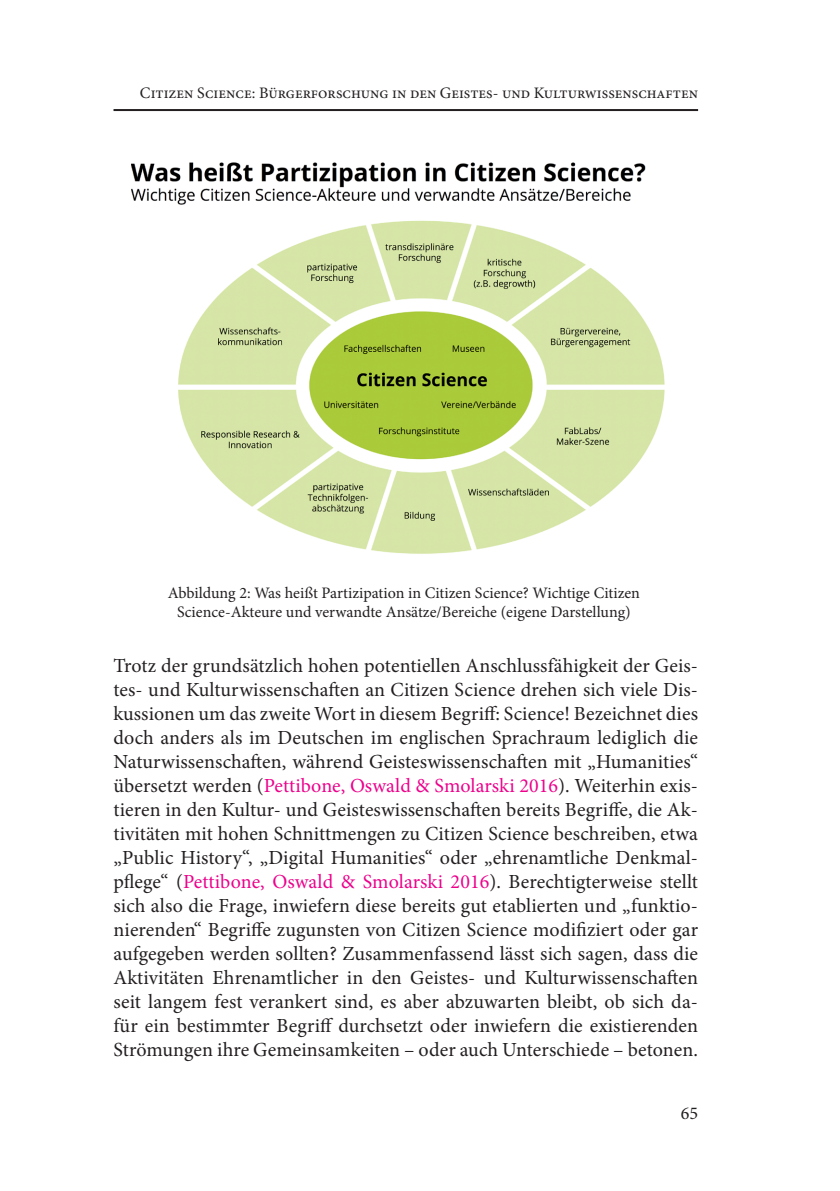
<style>
.page{position:relative;width:840px;height:1191px;background:#fff}
.page>*{position:absolute;margin:0;border:0;box-sizing:border-box;transform-origin:0 0}
.p_standard{font:20px/24px "Minion Pro";color:#231f20;text-align:justify}
.t1{font:18px "Minion Pro";color:#231f20}
.t2{font:16px/19.2px "Minion Pro";color:#231f20;text-align:center}
.s1{color:#ed028c}
</style>
<div class="page">
<hr style="left:113px;top:109px;width:584px;height:2px;background:#231f20">
<img style="left:131px;top:162px;width:534px;height:392px">
<p class="t2" style="left:140px;top:83px;width:559px">Citizen Science: Bürgerforschung in den Geistes- und Kulturwissenschaften</p>
<p class="t2" style="left:168px;top:583px;width:473px">Abbildung 2: Was heißt Partizipation in Citizen Science? Wichtige Citizen<br>Science-Akteure und verwandte Ansätze/Bereiche (eigene Darstellung)</p>
<p class="p_standard" style="left:113px;top:654px;width:585px">Trotz der grundsätzlich hohen potentiellen Anschlussfähigkeit der Geis&shy;tes- und Kulturwissenschaften an Citizen Science drehen sich viele Dis&shy;kussionen um das zweite Wort in diesem Begriff: Science! Bezeichnet dies doch anders als im Deutschen im englischen Sprachraum lediglich die Naturwissenschaften, während Geisteswissenschaften mit „Humanities“ übersetzt werden (<span class="s1">Pettibone, Oswald &amp; Smolarski 2016</span>). Weiterhin exis&shy;tieren in den Kultur- und Geisteswissenschaften bereits Begriffe, die Ak&shy;tivitäten mit hohen Schnittmengen zu Citizen Science beschreiben, etwa „Public History“, „Digital Humanities“ oder „ehrenamtliche Denkmal&shy;pflege“ (<span class="s1">Pettibone, Oswald &amp; Smolarski 2016</span>). Berechtigterweise stellt sich also die Frage, inwiefern diese bereits gut etablierten und „funktio&shy;nierenden“ Begriffe zugunsten von Citizen Science modifiziert oder gar aufgegeben werden sollten? Zusammenfassend lässt sich sagen, dass die Aktivitäten Ehrenamtlicher in den Geistes- und Kulturwissenschaften seit langem fest verankert sind, es aber abzuwarten bleibt, ob sich da&shy;für ein bestimmter Begriff durchsetzt oder inwiefern die existierenden Strömungen ihre Gemeinsamkeiten – oder auch Unterschiede – betonen.</p>
<p class="t1" style="left:680px;top:1101px;width:19px">65</p>
</div>
